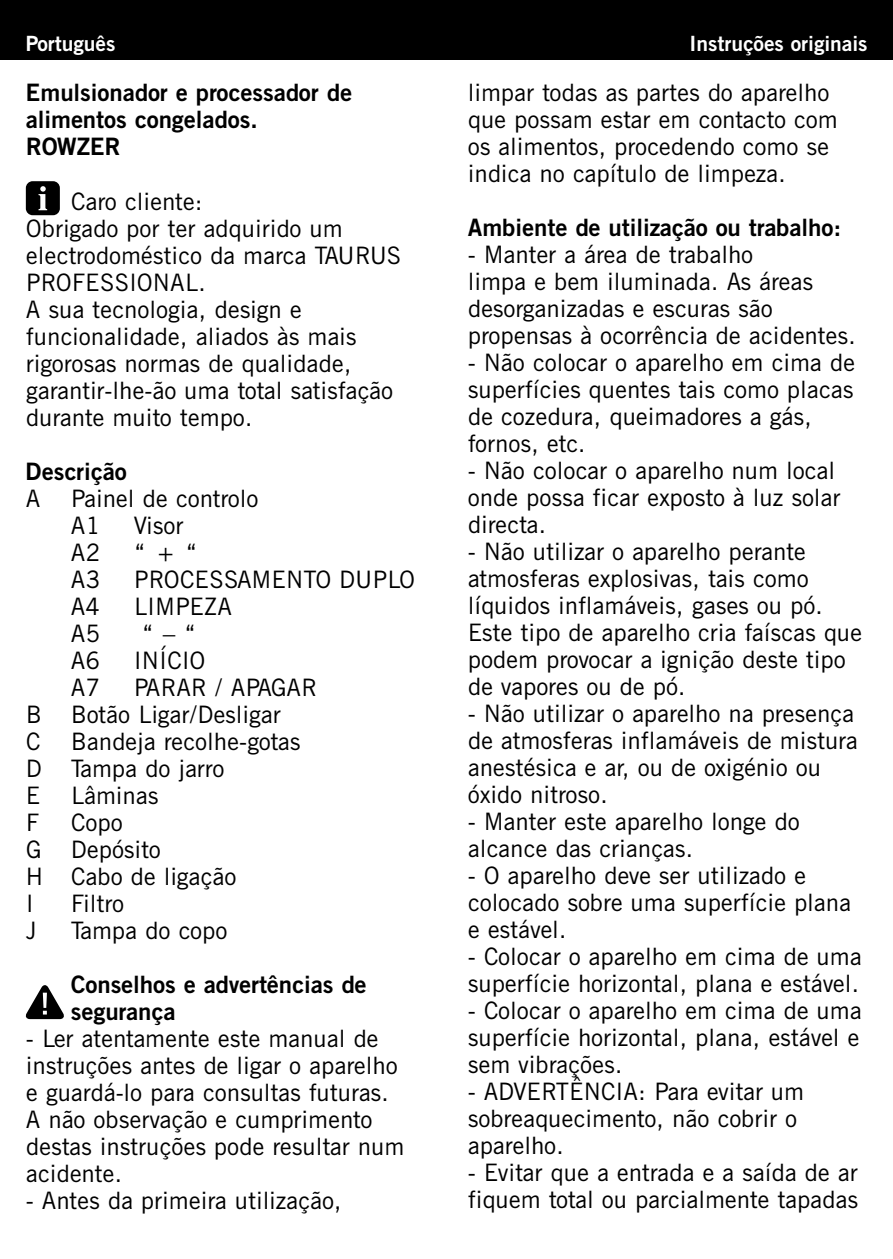
<style>
.page{position:relative;width:893px;height:1259px;background:#fff}
.page>*{position:absolute;margin:0;border:0;box-sizing:border-box;transform-origin:0 0}
.t1{font:24px/27px "Cg Trade";color:#000}
.t2{font:24px/27px "Cg Trade Bd No 2";color:#000}
.t3{font:21px "Cg Trade Bd No 2";color:#fff}
</style>
<div class="page">
<div style="left:0;top:0;width:893px;height:60px;background:#000"></div>
<div style="left:26px;top:181px;width:34px;height:34px;background:#000;border-radius:7px"></div>
<svg style="left:39px;top:186px;width:8px;height:24px"></svg>
<svg style="left:25px;top:985px;width:39px;height:34px"></svg>
<p class="t3" style="left:26px;top:31px;width:91px">Português</p>
<p class="t3" style="left:690px;top:31px;width:179px">Instruções originais</p>
<p class="t2" style="left:26px;top:80px;width:328px">Emulsionador e processador de alimentos congelados.<br>ROWZER</p>
<p class="t1" style="left:26px;top:188px;width:377px;text-indent:45px">Caro cliente:<br>Obrigado por ter adquirido um electrodoméstico da marca TAURUS<br>PROFESSIONAL.<br>A sua tecnologia, design e funcionalidade, aliados às mais rigorosas normas de qualidade, garantir-lhe-ão uma total satisfação durante muito tempo.</p>
<p class="t2" style="left:26px;top:458px;width:102px">Descrição</p>
<p class="t1" style="left:26px;top:485px;width:16px">A</p>
<p class="t1" style="left:71px;top:485px;width:189px">Painel de controlo<br>A1</p>
<p class="t1" style="left:468px;top:79px;width:372px">limpar todas as partes do aparelho que possam estar em contacto com os alimentos, procedendo como se indica no capítulo de limpeza.</p>
<p class="t2" style="left:468px;top:214px;width:375px">Ambiente de utilização ou trabalho:</p>
<p class="t1" style="left:468px;top:241px;width:390px">- Manter a área de trabalho<br>limpa e bem iluminada. As áreas desorganizadas e escuras são propensas à ocorrência de acidentes.</p>
<p class="t1" style="left:468px;top:349px;width:389px">- Não colocar o aparelho em cima de superfícies quentes tais como placas de cozedura, queimadores a gás, fornos, etc.</p>
<p class="t1" style="left:468px;top:457px;width:374px">- Não colocar o aparelho num local onde possa ficar exposto à luz solar directa.</p>
<p class="t1" style="left:468px;top:538px;width:396px">- Não utilizar o aparelho perante atmosferas explosivas, tais como líquidos inflamáveis, gases ou pó.<br>Este tipo de aparelho cria faíscas que podem provocar a ignição deste tipo de vapores ou de pó.</p>
<p class="t1" style="left:468px;top:700px;width:391px">- Não utilizar o aparelho na presença de atmosferas inflamáveis de mistura anestésica e ar, ou de oxigénio ou óxido nitroso.</p>
<p class="t1" style="left:468px;top:808px;width:333px">- Manter este aparelho longe do alcance das crianças.</p>
<p class="t1" style="left:468px;top:862px;width:385px">- O aparelho deve ser utilizado e colocado sobre uma superfície plana e estável.</p>
<p class="t1" style="left:468px;top:943px;width:395px">- Colocar o aparelho em cima de uma superfície horizontal, plana e estável.</p>
<p class="t1" style="left:468px;top:997px;width:395px;text-align:justify">- Colocar o aparelho em cima de uma superfície horizontal, plana, estável e sem vibrações.</p>
<p class="t1" style="left:468px;top:1078px;width:338px">- ADVERTÊNCIA: Para evitar um sobreaquecimento, não cobrir o aparelho.</p>
<p class="t1" style="left:468px;top:1159px;width:392px">- Evitar que a entrada e a saída de ar fiquem total ou parcialmente tapadas</p>
<p class="t1" style="left:134px;top:512px;width:51px">Visor</p>
<p class="t1" style="left:71px;top:539px;width:31px">A2</p>
<p class="t1" style="left:134px;top:539px;width:65px">“ + “</p>
<p class="t1" style="left:71px;top:566px;width:31px">A3</p>
<p class="t1" style="left:134px;top:566px;width:283px">PROCESSAMENTO DUPLO</p>
<p class="t1" style="left:71px;top:593px;width:31px">A4</p>
<p class="t1" style="left:134px;top:593px;width:100px">LIMPEZA</p>
<p class="t1" style="left:71px;top:620px;width:31px">A5</p>
<p class="t1" style="left:142px;top:620px;width:56px">“ – “</p>
<p class="t1" style="left:71px;top:647px;width:31px">A6</p>
<p class="t1" style="left:134px;top:647px;width:73px">INÍCIO</p>
<p class="t1" style="left:71px;top:674px;width:31px">A7</p>
<p class="t1" style="left:26px;top:674px;width:293px;text-indent:108px">PARAR / APAGAR<br>B Botão Ligar/Desligar<br>C</p>
<p class="t1" style="left:26px;top:728px;width:276px;text-indent:45px">Bandeja recolhe-gotas<br>D Tampa do jarro<br>E</p>
<p class="t1" style="left:71px;top:782px;width:89px">Lâminas</p>
<p class="t1" style="left:26px;top:809px;width:212px;text-indent:45px">Copo<br>G Depósito<br>H Cabo de ligação<br>I</p>
<p class="t1" style="left:26px;top:809px;width:15px">F</p>
<p class="t1" style="left:71px;top:890px;width:55px">Filtro</p>
<p class="t1" style="left:26px;top:917px;width:12px">J</p>
<p class="t1" style="left:71px;top:917px;width:158px">Tampa do copo</p>
<p class="t2" style="left:71px;top:971px;width:297px">Conselhos e advertências de segurança</p>
<p class="t1" style="left:26px;top:1025px;width:380px">- Ler atentamente este manual de instruções antes de ligar o aparelho e guardá-lo para consultas futuras.<br>A não observação e cumprimento destas instruções pode resultar num acidente.</p>
<p class="t1" style="left:26px;top:1187px;width:318px">- Antes da primeira utilização,</p>
</div>
